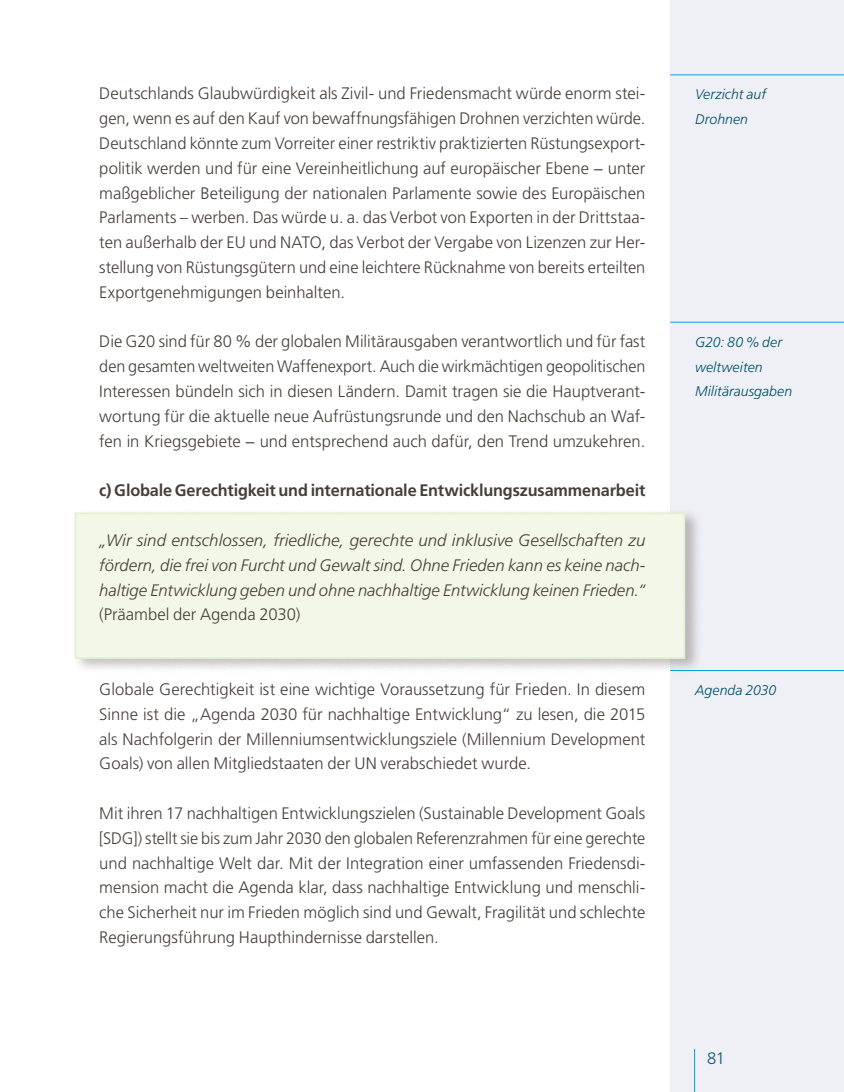
<style>
.page{position:relative;width:844px;height:1092px;background:#fff}
.page>*{position:absolute;margin:0;border:0;box-sizing:border-box;transform-origin:0 0}
.t1{font:300 16.62px/24.8px "Frutiger LT Std";color:#463f38;text-align:justify}
.t2{font:italic 300 16.62px/24.8px "Frutiger LT Std";color:#463f38;text-align:justify}
.t3{font:700 16.62px "Frutiger LT Std";letter-spacing:-.01em;color:#463f38}
.t4{font:300 16.62px "Frutiger LT Std";color:#145972}
.t5{font:italic 300 14px/24.5px "Frutiger LT Std";letter-spacing:.005em;color:#004e66}
</style>
<div class="page">
<div style="left:670px;top:0;width:173px;height:1091px;background:#eff0f6"></div>
<hr style="left:694px;top:1048px;width:1px;height:43px;background:#00a2d9">
<div style="left:73px;top:508px;width:630px;height:166px;background:#382b24;opacity:.3"></div>
<div style="left:74px;top:512px;width:611px;height:147px;background:#f3f7e8;border:2px solid #e5efd1"></div>
<hr style="left:670px;top:322px;width:173px;height:1px;background:#00a2d9">
<hr style="left:670px;top:670px;width:173px;height:1px;background:#00a2d9">
<hr style="left:670px;top:74px;width:173px;height:1px;background:#00a2d9">
<p class="t1" style="left:99px;top:81px;width:547px">Deutschlands Glaubwürdigkeit als Zivil- und Friedensmacht würde enorm stei&shy;gen, wenn es auf den Kauf von bewaffnungsfähigen Drohnen verzichten würde.<br>Deutschland könnte zum Vorreiter einer restriktiv praktizierten Rüstungsexport&shy;politik werden und für eine Vereinheitlichung auf europäischer Ebene − unter maßgeblicher Beteiligung der nationalen Parlamente sowie des Europäischen Parlaments – werben. Das würde u. a. das Verbot von Exporten in der Drittstaa&shy;ten außerhalb der EU und NATO, das Verbot der Vergabe von Lizenzen zur Her&shy;stellung von Rüstungsgütern und eine leichtere Rücknahme von bereits erteilten Exportgenehmigungen beinhalten.</p>
<p class="t1" style="left:99px;top:329px;width:547px">Die G20 sind für 80 % der globalen Militärausgaben verantwortlich und für fast den gesamten weltweiten Waffenexport. Auch die wirkmächtigen geopolitischen Interessen bündeln sich in diesen Ländern. Damit tragen sie die Hauptverant&shy;wortung für die aktuelle neue Aufrüstungsrunde und den Nachschub an Waf&shy;fen in Kriegsgebiete − und entsprechend auch dafür, den Trend umzukehren.</p>
<p class="t3" style="left:99px;top:481px;width:547px">c) Globale Gerechtigkeit und internationale Entwicklungszusammenarbeit</p>
<p class="t2" style="left:99px;top:528px;width:547px">„Wir sind entschlossen, friedliche, gerechte und inklusive Gesellschaften zu fördern, die frei von Furcht und Gewalt sind. Ohne Frieden kann es keine nach&shy;haltige Entwicklung geben und ohne nachhaltige Entwicklung keinen Frieden.“</p>
<p class="t1" style="left:99px;top:602px;width:203px">(Präambel der Agenda 2030)</p>
<p class="t1" style="left:99px;top:677px;width:547px">Globale Gerechtigkeit ist eine wichtige Voraussetzung für Frieden. In diesem Sinne ist die „Agenda 2030 für nachhaltige Entwicklung“ zu lesen, die 2015 als Nachfolgerin der Millenniumsentwicklungsziele (Millennium Development Goals) von allen Mitgliedstaaten der UN verabschiedet wurde.</p>
<p class="t1" style="left:99px;top:801px;width:547px">Mit ihren 17 nachhaltigen Entwicklungszielen (Sustainable Development Goals [SDG]) stellt sie bis zum Jahr 2030 den globalen Referenzrahmen für eine gerechte und nachhaltige Welt dar. Mit der Integration einer umfassenden Friedensdi&shy;mension macht die Agenda klar, dass nachhaltige Entwicklung und menschli&shy;che Sicherheit nur im Frieden möglich sind und Gewalt, Fragilität und schlechte Regierungsführung Haupthindernisse darstellen.</p>
<p class="t5" style="left:694px;top:82px;width:72px">Verzicht auf<br>Drohnen</p>
<p class="t5" style="left:694px;top:330px;width:99px">G20: 80 % der weltweiten<br>Militärausgaben</p>
<p class="t5" style="left:694px;top:678px;width:83px">Agenda 2030</p>
<p class="t4" style="left:706px;top:1048px;width:19px">81</p>
</div>
